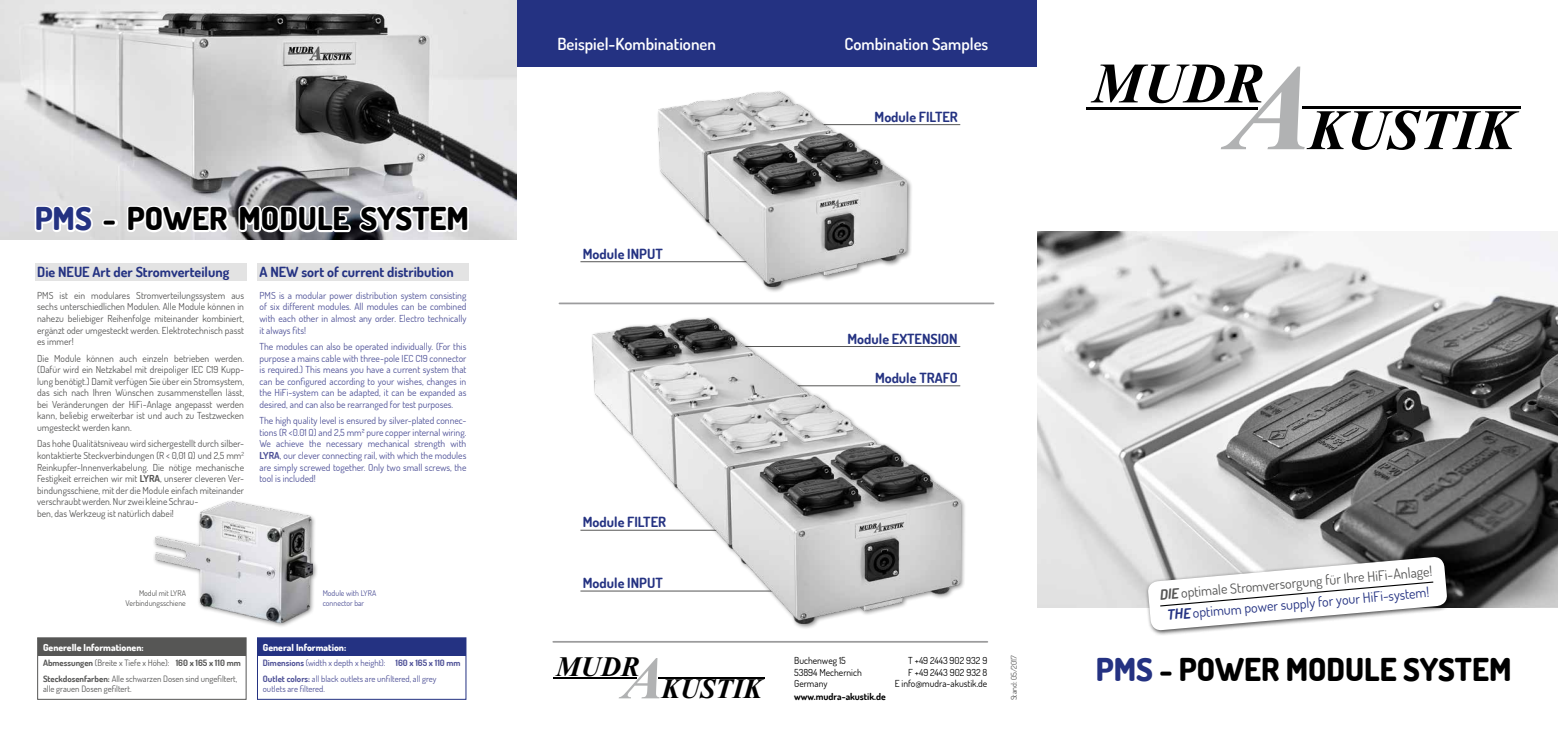
<style>
.page{position:relative;width:1558px;height:737px;background:#fff}
.page>*{position:absolute;margin:0;border:0;box-sizing:border-box;transform-origin:0 0}
.t1{font:italic 700 57.14px "Times New Roman";color:#000}
.t2{font:800 31.5px "Dosis";color:#000}
.t3{font:italic 700 27.91px "Times New Roman";color:#000}
.t4{font:600 16.62px "Dosis";color:#fff}
.t5{font:700 14px "Dosis";color:#243282}
.t6{font:14px/21px "Dosis";color:#565655;text-align:center}
.t7{font:9.62px/11.5px "Dosis";color:#565655;text-align:justify}
.t8{font:9.62px/11.5px "Dosis";color:#4e5197;text-align:justify}
.t9{font:9.62px/11.5px "Dosis";color:#000}
.t10{font:800 9.62px "Dosis";color:#fff}
.t11{font:700 9.62px "Dosis";color:#000}
.t12{font:8.75px/15.5px "Dosis";color:#565655}
.t13{font:8.75px/15.5px "Dosis";color:#4e5197}
.t14{font:7.88px/9.5px "Dosis";color:#565655;text-align:right}
.t15{font:7.88px/9.5px "Dosis";color:#4e5197}
.s1{color:#243282}
.s2{font-weight:700}
.s3{font-size:121.98px;color:#b1b2b3}
.s4{font-weight:700;font-style:italic}
.s5{font-weight:700;font-style:italic;color:#243282}
.s6{font-size:59.5px;color:#b1b2b3}
</style>
<div class="page">
<hr style="left:580px;top:590px;width:203px;height:1px;background:#565655">
<hr style="left:580px;top:530px;width:172px;height:1px;background:#565655">
<hr style="left:729px;top:124px;width:231px;height:1px;background:#565655">
<hr style="left:1086px;top:107px;width:172px;height:2px;background:#000">
<hr style="left:1301px;top:106px;width:219px;height:3px;background:#000">
<hr style="left:553px;top:677px;width:84px;height:2px;background:#000">
<hr style="left:658px;top:677px;width:107px;height:1px;background:#000">
<img style="left:1037px;top:231px;width:521px;height:376px">
<div style="left:590px;top:315px;width:376px;height:314px;background:#000;opacity:.5"></div>
<img style="left:593px;top:318px;width:367px;height:305px">
<div style="left:516px;top:0;width:521px;height:67px;background:#243282"></div>
<hr style="left:553px;top:641px;width:434px;height:1px;background:#9c9c9d">
<hr style="left:580px;top:261px;width:180px;height:1px;background:#565655">
<hr style="left:559px;top:302px;width:434px;height:2px;background:#9c9c9d">
<div style="left:1145px;top:554px;width:308px;height:82px;background:#000;opacity:.75"></div>
<svg style="left:1147px;top:556px;width:300px;height:75px"></svg>
<img style="left:0;top:0;width:516px;height:239px">
<svg style="left:32px;top:188px;width:440px;height:50px"></svg>
<div style="left:35px;top:263px;width:212px;height:18px;background:#e3e3e3"></div>
<div style="left:257px;top:263px;width:212px;height:18px;background:#e3e3e3"></div>
<div style="left:152px;top:499px;width:167px;height:129px;background:#000;opacity:.5"></div>
<img style="left:155px;top:502px;width:157px;height:120px">
<div style="left:38px;top:638px;width:208px;height:17px;background:#565655"></div>
<div style="left:37px;top:637px;width:210px;height:62px;border:1px solid #565655"></div>
<div style="left:258px;top:638px;width:207px;height:17px;background:#243282"></div>
<div style="left:257px;top:637px;width:209px;height:62px;border:1px solid #243282"></div>
<div style="left:656px;top:89px;width:257px;height:204px;background:#000;opacity:.5"></div>
<img style="left:659px;top:92px;width:247px;height:195px">
<h2 class="t2" style="left:35px;top:199px;width:436px"><span class="s1">PMS</span> - POWER MODULE SYSTEM</h2>
<h3 class="t5" style="left:37px;top:263px;width:194px">Die NEUE Art der Stromverteilung</h3>
<p class="t7" style="left:37px;top:289px;width:208px">PMS ist ein modulares Stromverteilungssystem aus sechs unterschiedlichen Modulen. Alle Module können in nahezu beliebiger Reihenfolge miteinander kombiniert, ergänzt oder umgesteckt werden. Elektrotechnisch passt es immer!</p>
<p class="t7" style="left:37px;top:352px;width:208px">Die Module können auch einzeln betrieben werden. (Dafür wird ein Netzkabel mit dreipoliger IEC C19 Kupp&shy;lung benötigt.) Damit verfügen Sie über ein Stromsystem, das sich nach Ihren Wünschen zusammenstellen lässt, bei Veränderungen der HiFi-Anlage angepasst werden kann, beliebig erweiterbar ist und auch zu Testzwecken umgesteckt werden kann.</p>
<p class="t7" style="left:37px;top:438px;width:208px;text-align:left">Das hohe Qualitätsniveau wird sichergestellt durch silber&shy;kontaktierte Steckverbindungen (R &lt; 0,01 Ω) und 2,5 mm<sup>2<br></sup>Reinkupfer-Innenverkabelung. Die nötige mechanische Festigkeit erreichen wir mit <span class="s2">LYRA</span>, unserer cleveren Ver&shy;bindungsschiene, mit der die Module einfach miteinander verschraubt werden. Nur zwei kleine Schrau-<br>ben, das Werkzeug ist natürlich dabei!</p>
<h3 class="t5" style="left:259px;top:263px;width:196px">A NEW sort of current distribution</h3>
<p class="t8" style="left:259px;top:289px;width:208px">PMS is a modular power distribution system consisting of six different modules. All modules can be combined with each other in almost any order. Electro technically it always fits!</p>
<p class="t8" style="left:259px;top:340px;width:208px">The modules can also be operated individually. (For this purpose a mains cable with three-pole IEC C19 connector is required.) This means you have a current system that can be configured according to your wishes, changes in the HiFi-system can be adapted, it can be expanded as desired, and can also be rearranged for test purposes.</p>
<p class="t8" style="left:259px;top:415px;width:208px">The high quality level is ensured by silver-plated connec&shy;tions (R &lt;0.01 Ω) and 2,5 mm² pure copper internal wiring.<br>We achieve the necessary mechanical strength with <span class="s2">LYRA</span>, our clever connecting rail, with which the modules are simply screwed together. Only two small screws, the tool is included!</p>
<p class="t14" style="left:126px;top:588px;width:62px">Modul mit LYRA<br>Verbindungsschiene</p>
<p class="t15" style="left:323px;top:588px;width:55px">Module with LYRA connector bar</p>
<p class="t10" style="left:43px;top:641px;width:102px">Generelle Informationen:</p>
<p class="t12" style="left:43px;top:655px;width:199px"><span class="s2">Abmessungen</span> (Breite x Tiefe x Höhe): <span class="s2">160 x 165 x 110 mm<br>Steckdosenfarben:</span> Alle schwarzen Dosen sind ungefiltert,</p>
<p class="t12" style="left:43px;top:681px;width:90px">alle grauen Dosen gefiltert.</p>
<p class="t10" style="left:263px;top:641px;width:85px">General Information:</p>
<p class="t13" style="left:263px;top:655px;width:199px"><span class="s2">Dimensions</span> (width x depth x height): <span class="s2">160 x 165 x 110 mm<br>Outlet colors:</span> all black outlets are unfiltered, all grey</p>
<p class="t13" style="left:263px;top:681px;width:64px">outlets are filtered.</p>
<h3 class="t4" style="left:557px;top:33px;width:160px">Beispiel-Kombinationen</h3>
<h3 class="t4" style="left:844px;top:33px;width:145px">Combination Samples</h3>
<h3 class="t5" style="left:583px;top:245px;width:81px">Module INPUT</h3>
<h3 class="t5" style="left:583px;top:513px;width:85px">Module FILTER</h3>
<h3 class="t5" style="left:583px;top:574px;width:81px">Module INPUT</h3>
<h3 class="t5" style="left:874px;top:107px;width:85px">Module FILTER</h3>
<h3 class="t5" style="left:847px;top:329px;width:112px">Module EXTENSION</h3>
<h3 class="t5" style="left:875px;top:369px;width:84px">Module TRAFO</h3>
<h1 class="t1" style="left:1092px;top:90px;width:424px">MUDR<span class="s3">A</span>KUSTIK</h1>
<h3 class="t6" style="left:1158px;top:583px;width:275px;rotate:-5deg"><span class="s4">DIE</span> optimale Stromversorgung für Ihre HiFi-Anlage!<br><span class="s5">THE</span> <span class="s1">optimum power supply for your HiFi-system!</span></h3>
<p class="t14" style="left:1009px;top:700px;width:47px;rotate:-90deg">Stand: 05/2017</p>
<p class="t9" style="left:794px;top:654px;width:69px">Buchenweg 15<br>53894 Mechernich<br>Germany</p>
<p class="t11" style="left:794px;top:690px;width:93px">www.mudra-akustik.de</p>
<h3 class="t3" style="left:556px;top:669px;width:207px">MUDR<span class="s6">A</span>KUSTIK</h3>
<h2 class="t2" style="left:1096px;top:649px;width:417px"><span class="s1">PMS</span> - POWER MODULE SYSTEM</h2>
<p class="t9" style="left:894px;top:654px;width:94px;text-align:right">T +49 2443 902 932 9<br>F +49 2443 902 932 8<br>E info@mudra-akustik.de</p>
</div>
